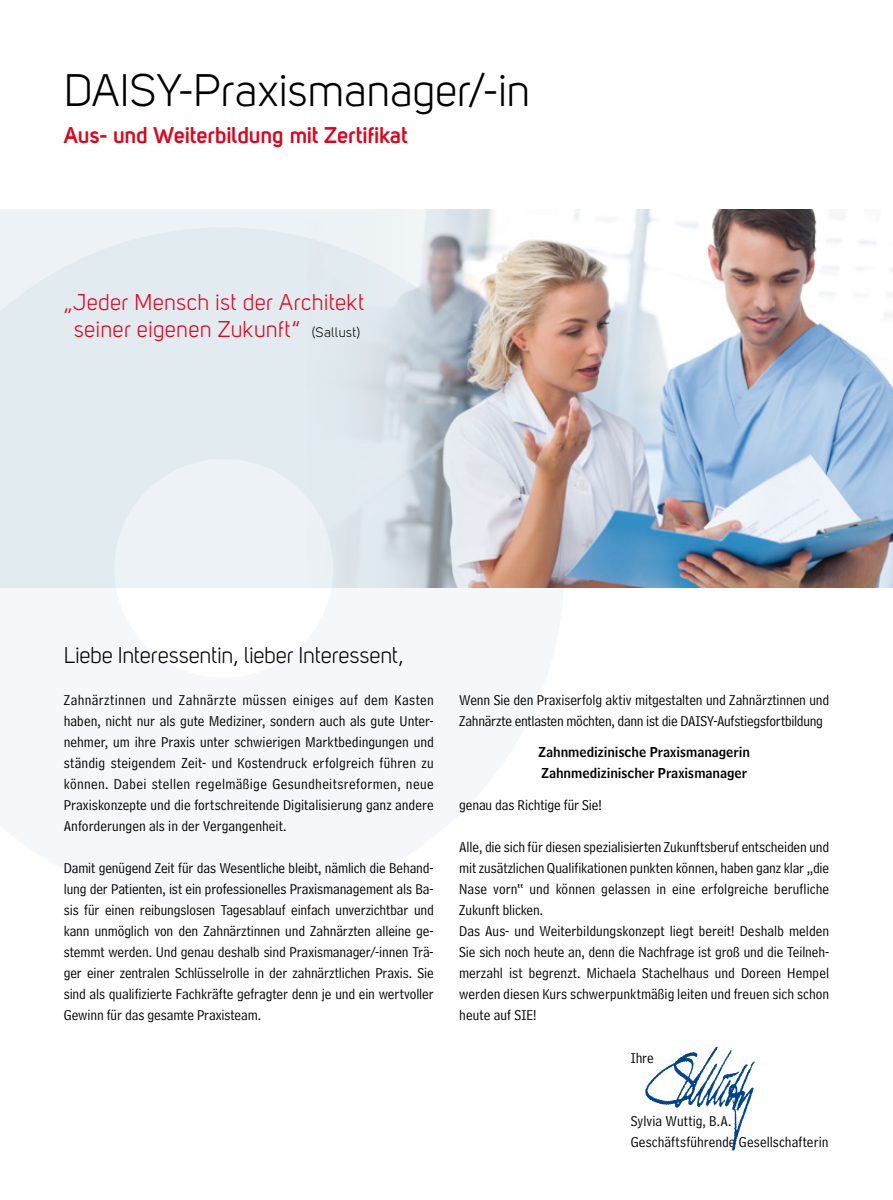
<style>
.page{position:relative;width:893px;height:1200px;background:#fff}
.page>*{position:absolute;margin:0;border:0;box-sizing:border-box;transform-origin:0 0}
.t1{font:45px "Uni Sans Book";color:#000}
.t2{font:22.5px/27px "Uni Sans Book";letter-spacing:.015em;color:#e2001a;text-align:center}
.t3{font:22.5px "Uni Sans Book";letter-spacing:-.005em;color:#000}
.t4{font:700 22.5px "Uni Sans Semi";color:#e2001a}
.t5{font:15px/21px "Bell Centennial Std Address";color:#000}
.t6{font:13.5px/21px "Bell Centennial Std Name Num";color:#000}
.s1{font-size:13.5px;color:#000}
</style>
<div class="page">
<img style="left:472px;top:210px;width:421px;height:377px">
<div style="left:0;top:210px;width:208px;height:377px;background:#ecf2f5"></div>
<div style="left:208px;top:210px;width:264px;height:377px;background:#ecf2f5"></div>
<svg style="left:0;top:227px;width:564px;height:361px;fill:#e2ebf0"></svg>
<img style="left:645px;top:1046px;width:110px;height:105px">
<h1 class="t1" style="left:64px;top:64px;width:468px">DAISY-Praxismanager/-in</h1>
<h2 class="t4" style="left:64px;top:122px;width:346px">Aus- und Weiterbildung mit Zertifikat</h2>
<h2 class="t2" style="left:63px;top:288px;width:303px">„Jeder Mensch ist der Architekt seiner eigenen Zukunft“ <span class="s1">(Sallust)</span></h2>
<h2 class="t3" style="left:64px;top:642px;width:342px">Liebe Interessentin, lieber Interessent,</h2>
<p class="t5" style="left:64px;top:689px;width:372px;text-align:justify">Zahnärztinnen und Zahnärzte müssen einiges auf dem Kasten haben, nicht nur als gute Mediziner, sondern auch als gute Unter&shy;nehmer, um ihre Praxis unter schwierigen Marktbedingungen und ständig steigendem Zeit- und Kostendruck erfolgreich führen zu können. Dabei stellen regelmäßige Gesundheitsreformen, neue Praxiskonzepte und die fortschreitende Digitalisierung ganz andere Anforderungen als in der Vergangenheit.</p>
<p class="t5" style="left:64px;top:857px;width:371px;text-align:justify">Damit genügend Zeit für das Wesentliche bleibt, nämlich die Behand&shy;lung der Patienten, ist ein professionelles Praxismanagement als Ba&shy;sis für einen reibungslosen Tagesablauf einfach unverzichtbar und kann unmöglich von den Zahnärztinnen und Zahnärzten alleine ge&shy;stemmt werden. Und genau deshalb sind Praxismanager/-innen Trä&shy;ger einer zentralen Schlüsselrolle in der zahnärztlichen Praxis. Sie sind als qualifizierte Fachkräfte gefragter denn je und ein wertvoller Gewinn für das gesamte Praxisteam.</p>
<p class="t5" style="left:459px;top:689px;width:371px">Wenn Sie den Praxiserfolg aktiv mitgestalten und Zahnärztinnen und<br>Zahnärzte entlasten möchten, dann ist die DAISY-Aufstiegsfortbildung</p>
<p class="t6" style="left:538px;top:741px;width:213px">Zahnmedizinische Praxismanagerin<br>Zahnmedizinischer Praxismanager</p>
<p class="t5" style="left:459px;top:794px;width:144px">genau das Richtige für Sie!</p>
<p class="t5" style="left:459px;top:836px;width:372px">Alle, die sich für diesen spezialisierten Zukunftsberuf entscheiden und mit zusätzlichen Qualifikationen punkten können, haben ganz klar „die Nase vorn“ und können gelassen in eine erfolgreiche berufliche Zukunft blicken.<br>Das Aus- und Weiterbildungskonzept liegt bereit! Deshalb melden Sie sich noch heute an, denn die Nachfrage ist groß und die Teilneh&shy;merzahl ist begrenzt. Michaela Stachelhaus und Doreen Hempel werden diesen Kurs schwerpunktmäßig leiten und freuen sich schon heute auf SIE!</p>
<p class="t5" style="left:631px;top:1047px;width:24px">Ihre</p>
<p class="t5" style="left:631px;top:1110px;width:199px">Sylvia Wuttig, B.A.<br>Geschäftsführende Gesellschafterin</p>
</div>
